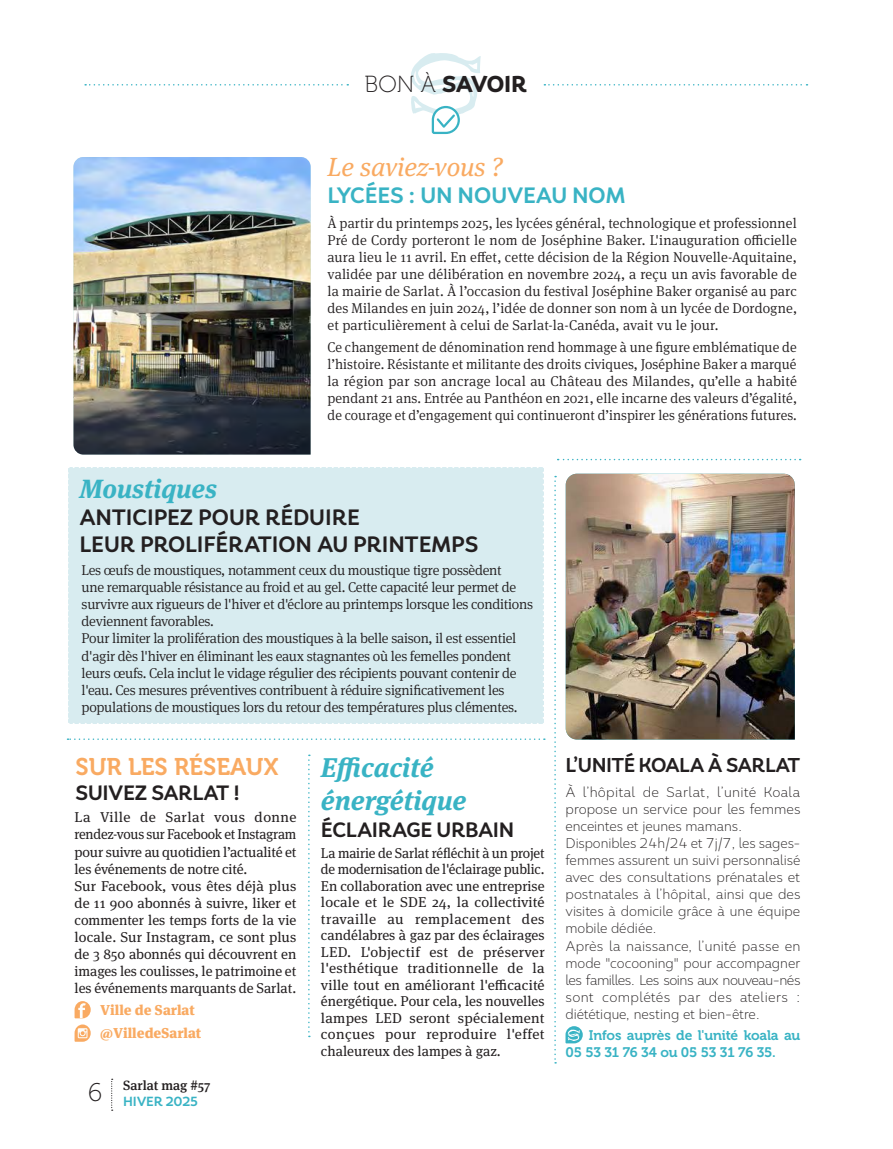
<style>
.page{position:relative;width:893px;height:1149px;background:#fff}
.page>*{position:absolute;margin:0;border:0;box-sizing:border-box;transform-origin:0 0}
.t1{font:italic 700 27px/32.4px "Meta Serif Pro";color:#39b3c4}
.t2{font:italic 26.25px "Meta Serif Pro";color:#f9aa62}
.t3{font:italic 700 26.25px "Meta Serif Pro";color:#39b3c4}
.t4{font:24px "Museo 700";color:#f9aa62}
.t5{font:900 23.25px "Faible";letter-spacing:-.025em;color:#231f20}
.t6{font:700 22.5px/27px "Faible";color:#231f20}
.t7{font:700 22.5px "Faible";color:#39b3c4}
.t8{font:700 21px "Faible";letter-spacing:-.015em;color:#231f20}
.t9{font:700 20.25px "Faible";letter-spacing:-.035em;color:#231f20}
.t10{font:300 14.25px/17.1px "Meta Serif Pro";letter-spacing:-.02em;color:#231f20;text-align:justify}
.t11{font:14.25px/16.5px "Meta Serif Pro";color:#231f20;text-align:justify}
.t12{font:300 14.25px/17.1px "Faible";color:#231f20}
.t13{font:900 14.25px/22.8px "Meta Serif Pro";color:#f9aa62}
.t14{font:13.8px/16.5px "Museo 700";letter-spacing:-.01em;color:#39b3c4}
.t15{font:500 13.35px "Meta Serif Pro";color:#231f20}
.t16{font:700 13.35px "Faible";color:#39b3c4}
.s1{font-family:"Museo 100";font-weight:400}
</style>
<div class="page">
<svg style="left:111px;top:1078px;width:2px;height:32px"></svg>
<svg style="left:544px;top:84px;width:263px;height:1px"></svg>
<svg style="left:85px;top:84px;width:263px;height:1px"></svg>
<svg style="left:411px;top:53px;width:70px;height:81px"></svg>
<svg style="left:554px;top:475px;width:2px;height:588px"></svg>
<div style="left:68px;top:467px;width:476px;height:257px;background:#d8ecf0"></div>
<img style="left:73px;top:157px;width:238px;height:297px">
<img style="left:566px;top:473px;width:229px;height:266px">
<svg style="left:565px;top:1026px;width:18px;height:17px"></svg>
<svg style="left:308px;top:754px;width:2px;height:282px"></svg>
<svg style="left:68px;top:738px;width:477px;height:1px"></svg>
<svg style="left:558px;top:458px;width:243px;height:2px"></svg>
<svg style="left:75px;top:1001px;width:16px;height:17px"></svg>
<svg style="left:75px;top:1024px;width:16px;height:17px"></svg>
<h3 class="t5" style="left:365px;top:68px;width:164px"><span class="s1">BON À</span> SAVOIR</h3>
<h2 class="t2" style="left:327px;top:148px;width:177px">Le saviez-vous ?</h2>
<h3 class="t7" style="left:327px;top:180px;width:299px">LYCÉES : UN NOUVEAU NOM</h3>
<p class="t10" style="left:327px;top:213px;width:471px">À partir du printemps 2025, les lycées général, technologique et professionnel Pré de Cordy porteront le nom de Joséphine Baker. L'inauguration officielle aura lieu le 11 avril. En effet, cette décision de la Région Nouvelle-Aquitaine, validée par une délibération en novembre 2024, a reçu un avis favorable de la mairie de Sarlat. À l’occasion du festival Joséphine Baker organisé au parc des Milandes en juin 2024, l’idée de donner son nom à un lycée de Dordogne, et particulièrement à celui de Sarlat-la-Canéda, avait vu le jour.</p>
<p class="t10" style="left:327px;top:337px;width:471px">Ce changement de dénomination rend hommage à une figure emblématique de l’histoire. Résistante et militante des droits civiques, Joséphine Baker a marqué la région par son ancrage local au Château des Milandes, qu’elle a habité pendant 21 ans. Entrée au Panthéon en 2021, elle incarne des valeurs d’égalité, de courage et d’engagement qui continueront d’inspirer les générations futures.</p>
<h2 class="t3" style="left:79px;top:468px;width:139px">Moustiques</h2>
<h3 class="t6" style="left:79px;top:504px;width:400px">ANTICIPEZ POUR RÉDUIRE<br>LEUR PROLIFÉRATION AU PRINTEMPS</h3>
<p class="t10" style="left:82px;top:560px;width:453px;text-align:left">Les œufs de moustiques, notamment ceux du moustique tigre possèdent<br>une remarquable résistance au froid et au gel. Cette capacité leur permet de survivre aux rigueurs de l'hiver et d'éclore au printemps lorsque les conditions deviennent favorables.<br>Pour limiter la prolifération des moustiques à la belle saison, il est essentiel d'agir dès l'hiver en éliminant les eaux stagnantes où les femelles pondent leurs œufs. Cela inclut le vidage régulier des récipients pouvant contenir de l'eau. Ces mesures préventives contribuent à réduire significativement les populations de moustiques lors du retour des températures plus clémentes.</p>
<h3 class="t4" style="left:76px;top:752px;width:204px">SUR LES RÉSEAUX</h3>
<h3 class="t8" style="left:76px;top:778px;width:166px">SUIVEZ SARLAT !</h3>
<p class="t11" style="left:75px;top:807px;width:223px;line-height:17.1px;text-align:left">La Ville de Sarlat vous donne rendez‑vous sur Facebook et Instagram pour suivre au quotidien l’actualité et les événements de notre cité.<br>Sur Facebook, vous êtes déjà plus de 11 900 abonnés à suivre, liker et commenter les temps forts de la vie locale. Sur Instagram, ce sont plus de 3 850 abonnés qui découvrent en images les coulisses, le patrimoine et les événements marquants de Sarlat.</p>
<p class="t13" style="left:100px;top:996px;width:103px">Ville de Sarlat @VilledeSarlat</p>
<p class="t15" style="left:123px;top:1074px;width:89px">Sarlat mag #57</p>
<p class="t16" style="left:88px;top:1091px;width:111px"><sup>6</sup> HIVER 2025</p>
<h1 class="t1" style="left:321px;top:749px;width:147px">Efficacité énergétique</h1>
<h3 class="t8" style="left:321px;top:815px;width:195px">ÉCLAIRAGE URBAIN</h3>
<p class="t11" style="left:321px;top:843px;width:225px">La mairie de Sarlat réfléchit à un projet de modernisation de l'éclairage public.<br>En collaboration avec une entreprise locale et le SDE 24, la collectivité travaille au remplacement des candélabres à gaz par des éclairages LED. L'objectif est de préserver l'esthétique traditionnelle de la ville tout en améliorant l'efficacité énergétique. Pour cela, les nouvelles lampes LED seront spécialement conçues pour reproduire l'effet chaleureux des lampes à gaz.</p>
<h3 class="t9" style="left:565px;top:751px;width:236px">L’UNITÉ KOALA À SARLAT</h3>
<p class="t12" style="left:565px;top:782px;width:236px">À l’hôpital de Sarlat, l’unité Koala propose un service pour les femmes enceintes et jeunes mamans.<br>Disponibles 24h/24 et 7j/7, les sages&shy;femmes assurent un suivi personnalisé avec des consultations prénatales et postnatales à l’hôpital, ainsi que des visites à domicile grâce à une équipe mobile dédiée.<br>Après la naissance, l’unité passe en mode "cocooning" pour accompagner les familles. Les soins aux nouveau-nés sont complétés par des ateliers : diététique, nesting et bien-être.</p>
<p class="t14" style="left:565px;top:1027px;width:236px;text-indent:23px">Infos auprès de l'unité koala au<br>05 53 31 76 34 ou 05 53 31 76 35.</p>
</div>
